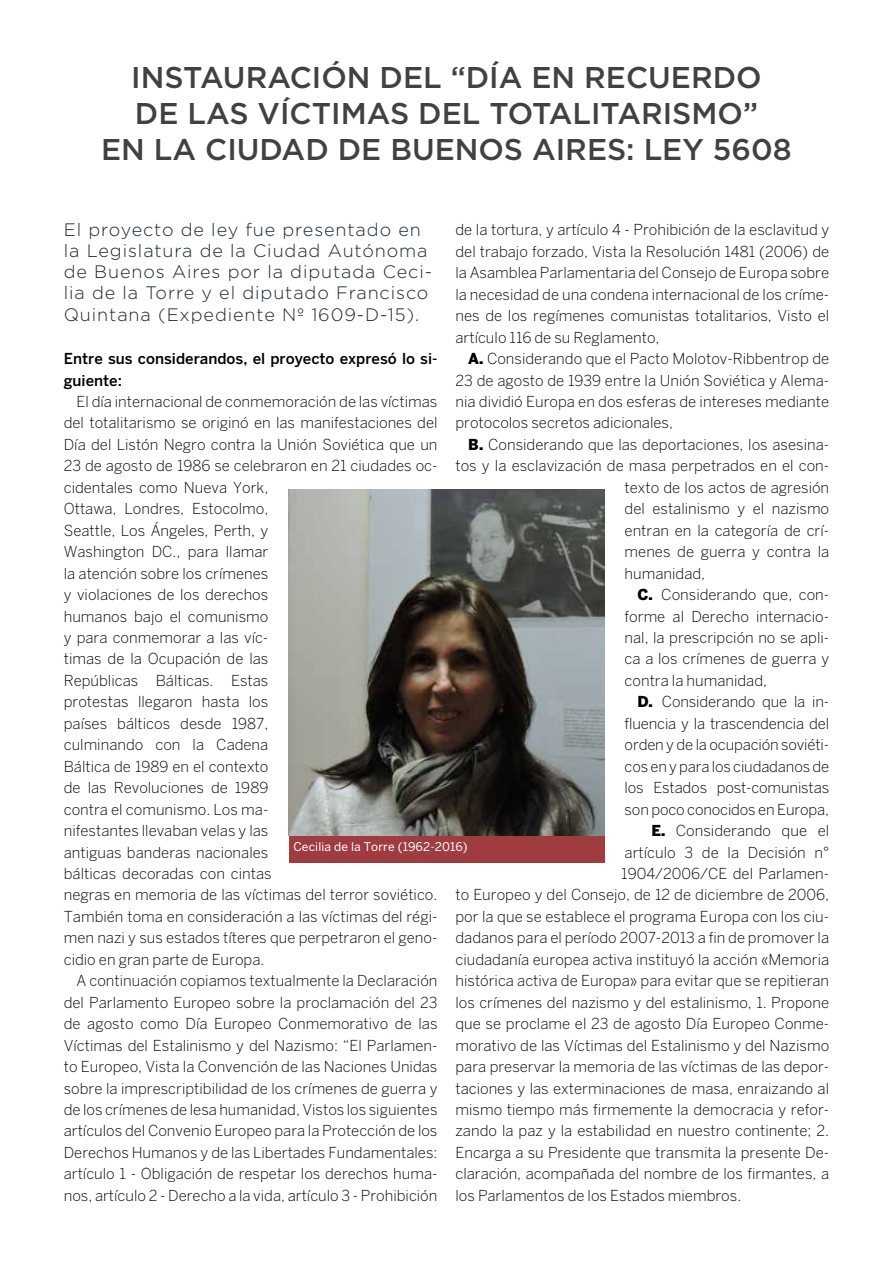
<style>
.page{position:relative;width:893px;height:1263px;background:#fff}
.page>*{position:absolute;margin:0;border:0;box-sizing:border-box;transform-origin:0 0}
.t1{font:500 30px/36px "Gotham";color:#414042;text-align:center}
.t2{font:300 18px/21.3px "Gotham";letter-spacing:.05em;color:#1b2833}
.t3{font:300 15px/21.5px "Benton Sans";color:#000;text-align:justify}
.t4{font:500 15px/21.5px "Benton Sans";color:#000}
.t5{font:12px "Benton Sans";letter-spacing:.01em;color:#fff}
.s1{font-weight:900}
</style>
<div class="page">
<div style="left:289px;top:490px;width:315px;height:373px;background:#9f3c3f"></div>
<img style="left:289px;top:489px;width:315px;height:347px">
<h1 class="t1" style="left:101px;top:59px;width:692px">INSTAURACIÓN DEL “DÍA EN RECUERDO<br>DE LAS VÍCTIMAS DEL TOTALITARISMO”<br>EN LA CIUDAD DE BUENOS AIRES: LEY 5608</h1>
<p class="t2" style="left:64px;top:218px;width:370px">El proyecto de ley fue presentado en la Legislatura de la Ciudad Autónoma de Buenos Aires por la diputada Ceci&shy;lia de la Torre y el diputado Francisco Quintana (Expediente Nº 1609-D-15).</p>
<p class="t3" style="left:455px;top:219px;width:375px">de la tortura, y artículo 4 - Prohibición de la esclavitud y del trabajo forzado, Vista la Resolución 1481 (2006) de la Asamblea Parlamentaria del Consejo de Europa sobre la necesidad de una condena internacional de los críme&shy;nes de los regímenes comunistas totalitarios, Visto el artículo 116 de su Reglamento,</p>
<p class="t3" style="left:455px;top:348px;width:375px;text-indent:13px"><span class="s1">A.</span> Considerando que el Pacto Molotov-Ribbentrop de 23 de agosto de 1939 entre la Unión Soviética y Alema&shy;nia dividió Europa en dos esferas de intereses mediante protocolos secretos adicionales,</p>
<p class="t3" style="left:468px;top:434px;width:362px"><span class="s1">B.</span> Considerando que las deportaciones, los asesina-</p>
<p class="t3" style="left:455px;top:455px;width:375px">tos y la esclavización de masa perpetrados en el con-</p>
<p class="t3" style="left:625px;top:476px;width:206px">texto de los actos de agresión</p>
<p class="t3" style="left:625px;top:498px;width:206px">del estalinismo y el nazismo</p>
<p class="t3" style="left:625px;top:519px;width:206px">entran en la categoría de crí-</p>
<p class="t3" style="left:625px;top:541px;width:206px">menes de guerra y contra la</p>
<p class="t3" style="left:625px;top:562px;width:82px">humanidad,</p>
<p class="t3" style="left:637px;top:584px;width:193px"><span class="s1">C.</span> Considerando que, con-</p>
<p class="t3" style="left:625px;top:605px;width:206px">forme al Derecho internacio-</p>
<p class="t3" style="left:625px;top:627px;width:206px">nal, la prescripción no se apli-</p>
<p class="t3" style="left:625px;top:648px;width:206px">ca a los crímenes de guerra y</p>
<p class="t3" style="left:625px;top:669px;width:144px">contra la humanidad,</p>
<p class="t3" style="left:637px;top:691px;width:193px"><span class="s1">D.</span> Considerando que la in-</p>
<p class="t3" style="left:625px;top:712px;width:206px">fluencia y la trascendencia del</p>
<p class="t3" style="left:625px;top:734px;width:206px">orden y de la ocupación soviéti-</p>
<p class="t3" style="left:625px;top:755px;width:206px">cos en y para los ciudadanos de</p>
<p class="t3" style="left:625px;top:777px;width:206px">los Estados post-comunistas</p>
<p class="t3" style="left:625px;top:798px;width:206px">son poco conocidos en Europa,</p>
<p class="t3" style="left:651px;top:820px;width:179px"><span class="s1">E.</span> Considerando que el</p>
<p class="t3" style="left:625px;top:841px;width:206px">artículo 3 de la Decisión n°</p>
<p class="t3" style="left:621px;top:863px;width:209px">1904/2006/CE del Parlamen-</p>
<p class="t3" style="left:455px;top:884px;width:375px">to Europeo y del Consejo, de 12 de diciembre de 2006,</p>
<p class="t3" style="left:455px;top:905px;width:375px">por la que se establece el programa Europa con los ciu-</p>
<p class="t3" style="left:455px;top:927px;width:375px">dadanos para el período 2007-2013 a fin de promover la</p>
<p class="t3" style="left:455px;top:948px;width:375px">ciudadanía europea activa instituyó la acción «Memoria</p>
<p class="t3" style="left:455px;top:970px;width:375px">histórica activa de Europa» para evitar que se repitieran</p>
<p class="t3" style="left:455px;top:991px;width:375px">los crímenes del nazismo y del estalinismo, 1. Propone</p>
<p class="t3" style="left:455px;top:1013px;width:375px">que se proclame el 23 de agosto Día Europeo Conme-</p>
<p class="t3" style="left:455px;top:1034px;width:375px">morativo de las Víctimas del Estalinismo y del Nazismo</p>
<p class="t3" style="left:455px;top:1056px;width:375px">para preservar la memoria de las víctimas de las depor-</p>
<p class="t3" style="left:455px;top:1077px;width:375px">taciones y las exterminaciones de masa, enraizando al</p>
<p class="t3" style="left:455px;top:1098px;width:375px">mismo tiempo más firmemente la democracia y refor-</p>
<p class="t3" style="left:455px;top:1120px;width:375px">zando la paz y la estabilidad en nuestro continente; 2.</p>
<p class="t3" style="left:455px;top:1141px;width:375px">Encarga a su Presidente que transmita la presente De-</p>
<p class="t3" style="left:455px;top:1163px;width:375px">claración, acompañada del nombre de los firmantes, a</p>
<p class="t3" style="left:455px;top:1184px;width:287px">los Parlamentos de los Estados miembros.</p>
<p class="t4" style="left:64px;top:348px;width:375px">Entre sus considerandos, el proyecto expresó lo si&shy;guiente:</p>
<p class="t3" style="left:64px;top:391px;width:375px;text-align:left;text-indent:13px">El día internacional de conmemoración de las víctimas del totalitarismo se originó en las manifestaciones del Día del Listón Negro contra la Unión Soviética que un 23 de agosto de 1986 se celebraron en 21 ciudades oc&shy;cidentales como Nueva York,<br>Ottawa, Londres, Estocolmo,<br>Seattle, Los Ángeles, Perth, y<br>Washington DC., para llamar<br>la atención sobre los crímenes<br>y violaciones de los derechos<br>humanos bajo el comunismo<br>y para conmemorar a las víc-<br>timas de la Ocupación de las<br>Repúblicas Bálticas. Estas<br>protestas llegaron hasta los<br>países bálticos desde 1987,<br>culminando con la Cadena<br>Báltica de 1989 en el contexto<br>de las Revoluciones de 1989<br>contra el comunismo. Los ma-<br>nifestantes llevaban velas y las<br>antiguas banderas nacionales<br>bálticas decoradas con cintas<br>negras en memoria de las víctimas del terror soviético.<br>También toma en consideración a las víctimas del régi&shy;men nazi y sus estados títeres que perpetraron el geno&shy;cidio en gran parte de Europa.</p>
<p class="t3" style="left:64px;top:970px;width:375px;text-indent:13px">A continuación copiamos textualmente la Declaración del Parlamento Europeo sobre la proclamación del 23 de agosto como Día Europeo Conmemorativo de las Víctimas del Estalinismo y del Nazismo: “El Parlamen&shy;to Europeo, Vista la Convención de las Naciones Unidas sobre la imprescriptibilidad de los crímenes de guerra y de los crímenes de lesa humanidad, Vistos los siguientes artículos del Convenio Europeo para la Protección de los Derechos Humanos y de las Libertades Fundamentales: artículo 1 - Obligación de respetar los derechos huma&shy;nos, artículo 2 - Derecho a la vida, artículo 3 - Prohibición</p>
<p class="t5" style="left:293px;top:839px;width:176px">Cecilia de la Torre (1962-2016)</p>
</div>
